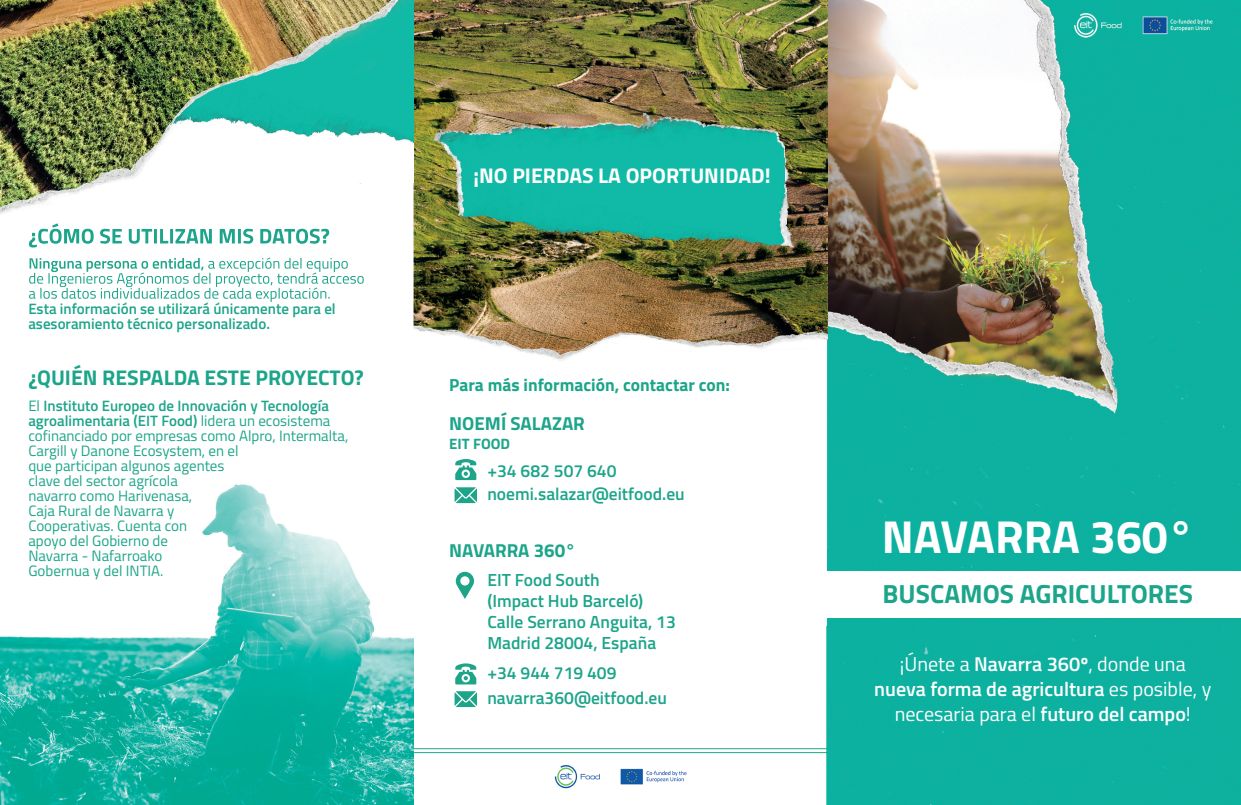
<style>
.page{position:relative;width:1241px;height:805px;background:#fff}
.page>*{position:absolute;margin:0;border:0;box-sizing:border-box;transform-origin:0 0}
.t1{font:700 46.25px "Titillium";color:#fff}
.t2{font:700 26.25px "Titillium";color:#1ca58a}
.t3{font:700 21.25px "Titillium";color:#1ca58a}
.t4{font:700 21.25px "Titillium";color:#fff}
.t5{font:600 20px/25px "Titillium";color:#fff;text-align:center}
.t6{font:700 18.75px "Titillium";color:#1ca58a}
.t7{font:600 17.5px/21px "Titillium";color:#1ca58a}
.t8{font:700 17.5px "Titillium";color:#1ca58a}
.t9{font:15px/15px "Titillium";color:#1ca58a}
.t10{font:600 15px/15px "Titillium";color:#1ca58a}
.t11{font:700 15px "Titillium";color:#1ca58a}
.s1{font-weight:600}
.s2{font-weight:400}
</style>
<div class="page">
<img style="left:826px;top:0;width:414px;height:804px">
<img style="left:0;top:484px;width:413px;height:320px">
<img style="left:0;top:0;width:413px;height:269px">
<img style="left:414px;top:0;width:330px;height:126px">
<img style="left:744px;top:0;width:82px;height:103px">
<img style="left:413px;top:126px;width:41px;height:210px">
<img style="left:454px;top:266px;width:372px;height:238px">
<img style="left:826px;top:0;width:1px;height:547px">
<img style="left:413px;top:0;width:1px;height:182px">
<div style="left:826px;top:571px;width:414px;height:46px;background:#fff"></div>
<img style="left:1074px;top:14px;width:138px;height:23px">
<hr style="left:414px;top:748px;width:413px;height:1px;background:#1ca58a">
<img style="left:29px;top:223px;width:300px;height:24px">
<img style="left:30px;top:257px;width:174px;height:15px">
<img style="left:204px;top:257px;width:144px;height:15px">
<img style="left:29px;top:272px;width:335px;height:15px">
<img style="left:29px;top:287px;width:301px;height:15px">
<img style="left:554px;top:765px;width:133px;height:24px">
<img style="left:416px;top:103px;width:420px;height:163px">
<img style="left:826px;top:103px;width:1px;height:163px">
<svg style="left:454px;top:487px;width:23px;height:16px"></svg>
<svg style="left:455px;top:458px;width:21px;height:22px"></svg>
<hr style="left:414px;top:752px;width:413px;height:1px;background:#1ca58a">
<svg style="left:455px;top:571px;width:19px;height:27px"></svg>
<svg style="left:455px;top:663px;width:21px;height:21px"></svg>
<svg style="left:454px;top:691px;width:23px;height:15px"></svg>
<p class="t10" style="left:28px;top:300px;width:309px">Esta información se utilizará únicamente para el asesoramiento técnico personalizado.</p>
<h3 class="t3" style="left:28px;top:361px;width:337px">¿QUIÉN RESPALDA ESTE PROYECTO?</h3>
<p class="t9" style="left:28px;top:397px;width:321px">El <span class="s1">Instituto Europeo de Innovación y Tecnología agroalimentaria (EIT Food)</span> lidera un ecosistema cofinanciado por empresas como Alpro, Intermalta,<br>Cargill y Danone Ecosystem, en el<br>que participan algunos agentes<br>clave del sector agrícola<br>navarro como Harivenasa,<br>Caja Rural de Navarra y<br>Cooperativas. Cuenta con<br>apoyo del Gobierno de<br>Navarra - Nafarroako<br>Gobernua y del INTIA.</p>
<h3 class="t4" style="left:473px;top:160px;width:299px">¡NO PIERDAS LA OPORTUNIDAD!</h3>
<p class="t8" style="left:449px;top:371px;width:282px">Para más información, contactar con:</p>
<p class="t6" style="left:449px;top:409px;width:137px">NOEMÍ SALAZAR</p>
<p class="t7" style="left:487px;top:458px;width:199px;line-height:23.4px">+34 682 507 640 noemi.salazar@eitfood.eu</p>
<p class="t11" style="left:449px;top:432px;width:62px">EIT FOOD</p>
<p class="t6" style="left:449px;top:536px;width:128px">NAVARRA 360°</p>
<p class="t7" style="left:487px;top:568px;width:190px">EIT Food South<br>(Impact Hub Barceló)<br>Calle Serrano Anguita, 13<br>Madrid 28004, España</p>
<p class="t7" style="left:487px;top:659px;width:181px;line-height:25px">+34 944 719 409 navarra360@eitfood.eu</p>
<h1 class="t1" style="left:881px;top:501px;width:313px">NAVARRA 360°</h1>
<h2 class="t2" style="left:882px;top:573px;width:312px">BUSCAMOS AGRICULTORES</h2>
<h3 class="t5" style="left:874px;top:649px;width:338px"><span class="s2">¡Únete a</span> Navarra 360º<span class="s2">, donde una </span>nueva forma de agricultura <span class="s2">es posible, y necesaria para el</span> futuro del campo<span class="s2">!</span></h3>
</div>
